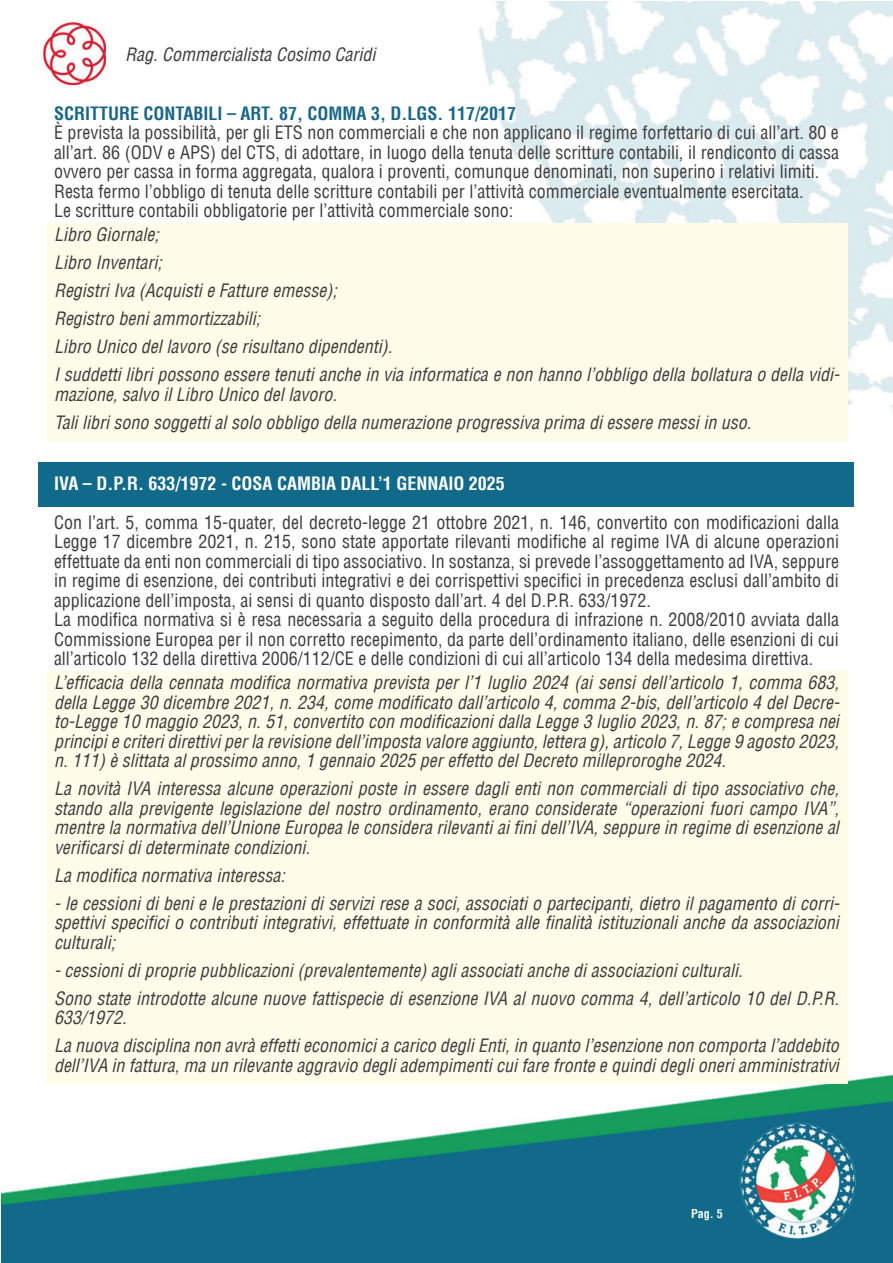
<style>
.page{position:relative;width:893px;height:1263px;background:#fff}
.page>*{position:absolute;margin:0;border:0;box-sizing:border-box;transform-origin:0 0}
.t1{font:italic condensed 18px/19.5px "Helvetica LT";color:#3e3e3f}
.t2{font:condensed 18px/19.5px "Helvetica LT";color:#3e3e3f}
.t3{font:700 condensed 18px "Helvetica LT";color:#186789}
.t4{font:700 condensed 18px "Helvetica LT";color:#fff}
.t5{font:700 condensed 12px "Helvetica LT";color:#fff}
</style>
<div class="page">
<img style="left:2px;top:2px;width:891px;height:1261px">
<div style="left:39px;top:462px;width:815px;height:44px;background:#116a8a"></div>
<div style="left:45px;top:223px;width:802px;height:30px;background:#fffde9"></div>
<div style="left:45px;top:251px;width:802px;height:30px;background:#fffde9"></div>
<div style="left:45px;top:279px;width:802px;height:30px;background:#fffde9"></div>
<div style="left:45px;top:307px;width:802px;height:30px;background:#fffde9"></div>
<div style="left:45px;top:335px;width:802px;height:30px;background:#fffde9"></div>
<div style="left:45px;top:363px;width:802px;height:49px;background:#fffde9"></div>
<div style="left:45px;top:411px;width:802px;height:29px;background:#fffde9"></div>
<div style="left:45px;top:671px;width:802px;height:108px;background:#fffde9"></div>
<div style="left:45px;top:777px;width:802px;height:88px;background:#fffde9"></div>
<div style="left:45px;top:864px;width:802px;height:29px;background:#fffde9"></div>
<div style="left:45px;top:892px;width:802px;height:68px;background:#fffde9"></div>
<div style="left:45px;top:959px;width:802px;height:29px;background:#fffde9"></div>
<div style="left:45px;top:987px;width:802px;height:49px;background:#fffde9"></div>
<div style="left:45px;top:1034px;width:802px;height:49px;background:#fffde9"></div>
<p class="t1" style="left:125px;top:45px;width:252px">Rag. Commercialista Cosimo Caridi</p>
<p class="t3" style="left:54px;top:102px;width:464px">SCRITTURE CONTABILI – ART. 87, COMMA 3, D.LGS. 117/2017</p>
<p class="t2" style="left:54px;top:123px;width:786px">È prevista la possibilità, per gli ETS non commerciali e che non applicano il regime forfettario di cui all’art. 80 e all’art. 86 (ODV e APS) del CTS, di adottare, in luogo della tenuta delle scritture contabili, il rendiconto di cassa ovvero per cassa in forma aggregata, qualora i proventi, comunque denominati, non superino i relativi limiti.<br>Resta fermo l’obbligo di tenuta delle scritture contabili per l’attività commerciale eventualmente esercitata.<br>Le scritture contabili obbligatorie per l’attività commerciale sono:</p>
<p class="t1" style="left:54px;top:220px;width:787px;line-height:28px">Libro Giornale;<br>Libro Inventari;<br>Registri Iva (Acquisti e Fatture emesse);<br>Registro beni ammortizzabili;<br>Libro Unico del lavoro (se risultano dipendenti).<br>I suddetti libri possono essere tenuti anche in via informatica e non hanno l’obbligo della bollatura o della vidi-</p>
<p class="t1" style="left:54px;top:380px;width:699px;line-height:28px">mazione, salvo il Libro Unico del lavoro.<br>Tali libri sono soggetti al solo obbligo della numerazione progressiva prima di essere messi in uso.</p>
<p class="t4" style="left:54px;top:472px;width:452px">IVA – D.P.R. 633/1972 - COSA CAMBIA DALL’1 GENNAIO 2025</p>
<p class="t2" style="left:54px;top:512px;width:786px">Con l’art. 5, comma 15-quater, del decreto-legge 21 ottobre 2021, n. 146, convertito con modificazioni dalla Legge 17 dicembre 2021, n. 215, sono state apportate rilevanti modifiche al regime IVA di alcune operazioni effettuate da enti non commerciali di tipo associativo. In sostanza, si prevede l’assoggettamento ad IVA, seppure in regime di esenzione, dei contributi integrativi e dei corrispettivi specifici in precedenza esclusi dall’ambito di applicazione dell’imposta, ai sensi di quanto disposto dall’art. 4 del D.P.R. 633/1972.<br>La modifica normativa si è resa necessaria a seguito della procedura di infrazione n. 2008/2010 avviata dalla Commissione Europea per il non corretto recepimento, da parte dell’ordinamento italiano, delle esenzioni di cui all’articolo 132 della direttiva 2006/112/CE e delle condizioni di cui all’articolo 134 della medesima direttiva.</p>
<p class="t1" style="left:54px;top:673px;width:787px;text-align:justify">L’efficacia della cennata modifica normativa prevista per l’1 luglio 2024 (ai sensi dell’articolo 1, comma 683, della Legge 30 dicembre 2021, n. 234, come modificato dall’articolo 4, comma 2-bis, dell’articolo 4 del Decre&shy;to-Legge 10 maggio 2023, n. 51, convertito con modificazioni dalla Legge 3 luglio 2023, n. 87; e compresa nei principi e criteri direttivi per la revisione dell’imposta valore aggiunto, lettera g), articolo 7, Legge 9 agosto 2023, n. 111) è slittata al prossimo anno, 1 gennaio 2025 per effetto del Decreto milleproroghe 2024.</p>
<p class="t1" style="left:54px;top:779px;width:786px;text-align:justify">La novità IVA interessa alcune operazioni poste in essere dagli enti non commerciali di tipo associativo che, stando alla previgente legislazione del nostro ordinamento, erano considerate “operazioni fuori campo IVA”, mentre la normativa dell’Unione Europea le considera rilevanti ai fini dell’IVA, seppure in regime di esenzione al verificarsi di determinate condizioni.</p>
<p class="t1" style="left:54px;top:865px;width:232px">La modifica normativa interessa:</p>
<p class="t1" style="left:54px;top:893px;width:787px;text-align:justify">- le cessioni di beni e le prestazioni di servizi rese a soci, associati o partecipanti, dietro il pagamento di corri&shy;spettivi specifici o contributi integrativi, effettuate in conformità alle finalità istituzionali anche da associazioni culturali;</p>
<p class="t1" style="left:54px;top:956px;width:786px;line-height:28px">- cessioni di proprie pubblicazioni (prevalentemente) agli associati anche di associazioni culturali.<br>Sono state introdotte alcune nuove fattispecie di esenzione IVA al nuovo comma 4, dell’articolo 10 del D.P.R.</p>
<p class="t1" style="left:54px;top:1003px;width:786px;line-height:28px">633/1972.<br>La nuova disciplina non avrà effetti economici a carico degli Enti, in quanto l’esenzione non comporta l’addebito</p>
<p class="t1" style="left:54px;top:1055px;width:786px">dell’IVA in fattura, ma un rilevante aggravio degli adempimenti cui fare fronte e quindi degli oneri amministrativi</p>
<p class="t5" style="left:691px;top:1206px;width:33px">Pag. 5</p>
</div>
